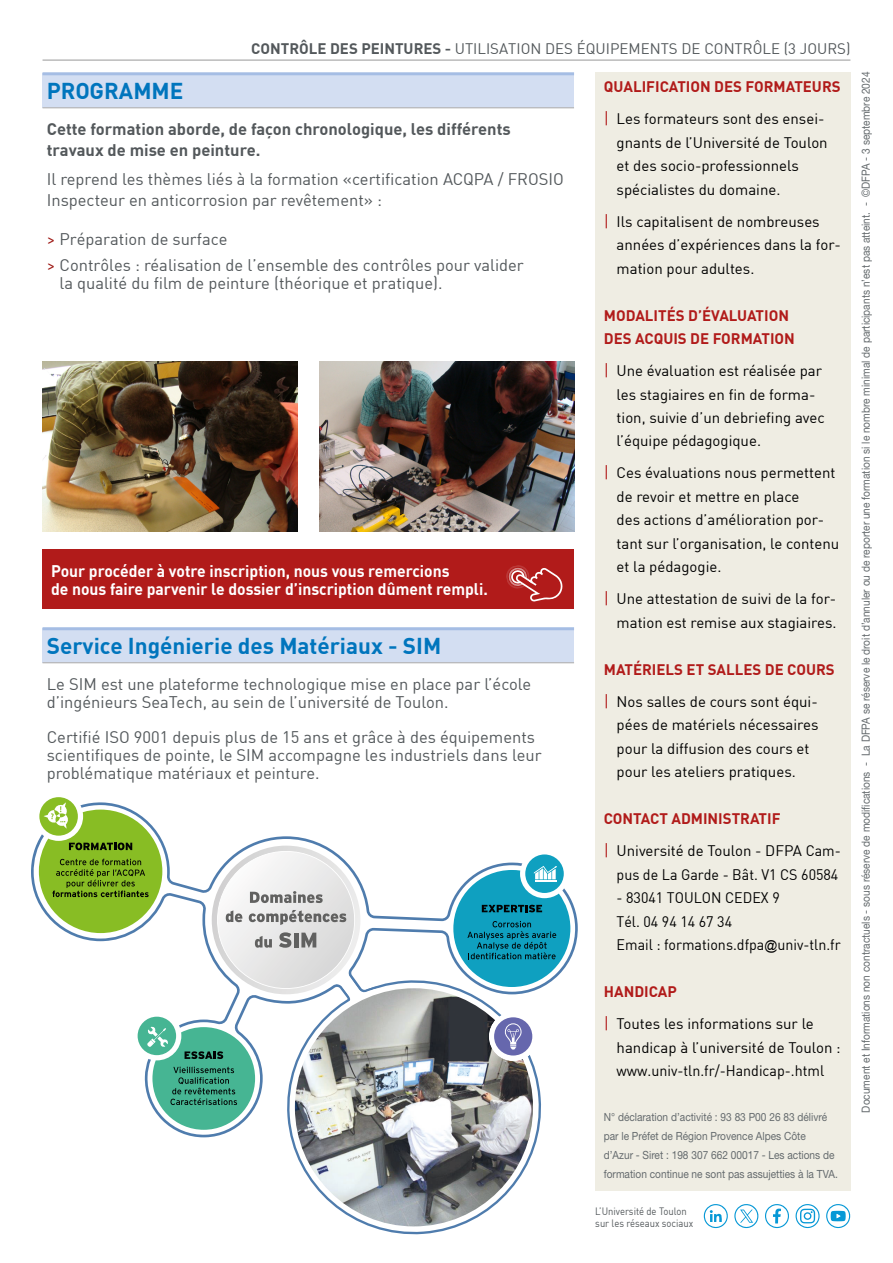
<style>
.page{position:relative;width:893px;height:1263px;background:#fff}
.page>*{position:absolute;margin:0;border:0;box-sizing:border-box;transform-origin:0 0}
.t1{font:700 22.5px "DIN Offc";color:#0075bd}
.t2{font:16.5px/18px "DIN Offc";color:#53585b}
.t3{font:700 16.5px/18px "DIN Offc";color:#fff;scale:.95 1}
.t4{font:700 16.5px/21px "DIN Offc";color:#53585b}
.t5{font:15px/23.5px "DIN Offc";color:#000}
.t6{font:700 15px/32px "DIN Offc";color:#b11b1a}
.t7{font:15px/23.5px "DIN Offc";color:#000;scale:.95 1}
.t8{font:15px "DIN Offc";color:#53585b}
.t9{font:11.25px/19px "Helvetica Neue LT Std";color:#656b6e;scale:.9 1}
.t10{font:10.5px/12px "DIN Offc";color:#53585b;scale:.9 1}
.s1{font-weight:700}
.s2{font-weight:400;font-size:16.5px}
.s3{font-weight:400;color:#000}
.s4{font-size:16.5px;color:#b11b1a}
.s5{font-weight:700;color:#b11b1a}
.s6{font-family:"Arial";font-size:13.5px}
.s7{color:#9e1915}
</style>
<div class="page">
<div style="left:43px;top:74px;width:531px;height:34px;background:#d3def2"></div>
<hr style="left:43px;top:107px;width:531px;height:1px;background:#b3b2b2">
<hr style="left:43px;top:72px;width:531px;height:3px;background:#a5bde4">
<div style="left:595px;top:72px;width:255px;height:1119px;background:#efede3"></div>
<div style="left:43px;top:549px;width:531px;height:60px;background:#b11b1a"></div>
<svg style="left:506px;top:565px;width:57px;height:37px"></svg>
<img style="left:43px;top:361px;width:255px;height:171px">
<img style="left:319px;top:361px;width:255px;height:171px">
<hr style="left:43px;top:60px;width:807px;height:1px;background:#a4a4a4">
<svg style="left:31px;top:839px;width:547px;height:298px"></svg>
<div style="left:39px;top:797px;width:39px;height:39px;background:#88bd24;border-radius:50%"></div>
<div style="left:525px;top:854px;width:39px;height:39px;background:#0fa0c0;border-radius:50%"></div>
<svg style="left:453px;top:866px;width:117px;height:121px"></svg>
<svg style="left:281px;top:974px;width:264px;height:260px"></svg>
<svg style="left:39px;top:802px;width:376px;height:328px"></svg>
<div style="left:43px;top:629px;width:531px;height:34px;background:#d3def2"></div>
<hr style="left:43px;top:662px;width:531px;height:1px;background:#b3b2b2">
<hr style="left:43px;top:627px;width:531px;height:3px;background:#a5bde4">
<img style="left:295px;top:988px;width:238px;height:238px;border-radius:119px">
<div style="left:489px;top:1012px;width:49px;height:49px;background:#fff;border-radius:50%"></div>
<div style="left:494px;top:1017px;width:38px;height:38px;background:#6667ad;border-radius:50%"></div>
<svg style="left:505px;top:1023px;width:17px;height:26px"></svg>
<svg style="left:795px;top:1204px;width:25px;height:24px"></svg>
<svg style="left:826px;top:1204px;width:24px;height:24px"></svg>
<svg style="left:704px;top:1204px;width:24px;height:24px"></svg>
<svg style="left:765px;top:1204px;width:24px;height:24px"></svg>
<svg style="left:734px;top:1204px;width:24px;height:24px"></svg>
<p class="t8" style="left:251px;top:39px;width:601px"><span class="s1">CONTRÔLE DES PEINTURES -</span> UTILISATION DES ÉQUIPEMENTS DE CONTRÔLE (3 JOURS)</p>
<h1 class="t1" style="left:47px;top:77px;width:138px">PROGRAMME</h1>
<p class="t6" style="left:604px;top:70px;width:238px">QUALIFICATION DES FORMATEURS <span class="s2">|</span> <span class="s3">Les formateurs sont des ensei-</span></p>
<p class="t5" style="left:617px;top:130px;width:213px">gnants de l’Université de Toulon et des socio-professionnels spécialistes du domaine.</p>
<p class="t5" style="left:617px;top:209px;width:226px;text-indent:-13px"><span class="s4">|</span> Ils capitalisent de nombreuses années d’expériences dans la for&shy;mation pour adultes.</p>
<p class="t6" style="left:604px;top:303px;width:193px;line-height:23.5px">MODALITÉS D’ÉVALUATION<br>DES ACQUIS DE FORMATION</p>
<p class="t5" style="left:617px;top:359px;width:210px;text-indent:-13px"><span class="s4">|</span> Une évaluation est réalisée par les stagiaires en fin de forma&shy;tion, suivie d’un debriefing avec l’équipe pédagogique.</p>
<p class="t5" style="left:617px;top:461px;width:224px;text-indent:-13px"><span class="s4">|</span> Ces évaluations nous permettent de revoir et mettre en place<br>des actions d’amélioration por&shy;tant sur l’organisation, le contenu et la pédagogie.</p>
<p class="t5" style="left:604px;top:587px;width:234px;text-align:right"><span class="s4">|</span> Une attestation de suivi de la for&shy;mation est remise aux stagiaires.</p>
<p class="t5" style="left:604px;top:653px;width:232px;line-height:32px"><span class="s5">MATÉRIELS ET SALLES DE COURS </span><span class="s4">|</span> Nos salles de cours sont équi-</p>
<p class="t5" style="left:617px;top:713px;width:203px">pées de matériels nécessaires pour la diffusion des cours et pour les ateliers pratiques.</p>
<p class="t5" style="left:604px;top:802px;width:239px;line-height:32px"><span class="s5">CONTACT ADMINISTRATIF<br></span><span class="s4">|</span> Université de Toulon - DFPA Cam-</p>
<p class="t7" style="left:617px;top:862px;width:235px">pus de La Garde - Bât. V1 CS 60584</p>
<p class="t7" style="left:617px;top:886px;width:237px">- 83041 TOULON CEDEX 9<br>Tél. 04 94 14 67 34<br>Email : formations.dfpa<span class="s6">@</span>univ-tln.fr</p>
<p class="t5" style="left:604px;top:975px;width:212px;line-height:32px"><span class="s5">HANDICAP<br></span><span class="s4">|</span> Toutes les informations sur le</p>
<p class="t5" style="left:617px;top:1035px;width:226px">handicap à l’université de Toulon : www.univ-tln.fr/-Handicap-.html</p>
<p class="t9" style="left:604px;top:1107px;width:261px">N° déclaration d’activité : 93 83 P00 26 83 délivré par le Préfet de Région Provence Alpes Côte d’Azur - Siret : 198 307 662 00017 - Les actions de formation continue ne sont pas assujetties à la TVA.</p>
<p class="t4" style="left:47px;top:118px;width:465px">Cette formation aborde, de façon chronologique, les différents travaux de mise en peinture.</p>
<p class="t2" style="left:47px;top:169px;width:519px;line-height:21px">Il reprend les thèmes liés à la formation «certification ACQPA / FROSIO<br>Inspecteur en anticorrosion par revêtement» :</p>
<p class="t2" style="left:47px;top:225px;width:479px;line-height:26.5px"><span class="s7">&gt;</span> Préparation de surface<br><span class="s7">&gt;</span> Contrôles : réalisation de l’ensemble des contrôles pour valider</p>
<p class="t2" style="left:60px;top:274px;width:384px">la qualité du film de peinture (théorique et pratique).</p>
<p class="t3" style="left:51px;top:561px;width:461px">Pour procéder à votre inscription, nous vous remercions<br>de nous faire parvenir le dossier d’inscription dûment rempli.</p>
<h1 class="t1" style="left:47px;top:631px;width:396px">Service Ingénierie des Matériaux - SIM</h1>
<p class="t2" style="left:47px;top:674px;width:486px">Le SIM est une plateforme technologique mise en place par l’école d’ingénieurs SeaTech, au sein de l’université de Toulon.</p>
<p class="t2" style="left:47px;top:727px;width:496px">Certifié ISO 9001 depuis plus de 15 ans et grâce à des équipements scientifiques de pointe, le SIM accompagne les industriels dans leur problématique matériaux et peinture.</p>
<p class="t10" style="left:595px;top:1205px;width:111px">L’Université de Toulon sur les réseaux sociaux</p>
<p class="t9" style="left:856px;top:1112px;width:1158px;rotate:-90deg">Document et Informations non contractuels - sous réserve de modifications - La DFPA se réserve le droit d’annuler ou de reporter une formation si le nombre minimal de participants n’est pas atteint. - ©DFPA - 3 septembre 2024</p>
</div>
